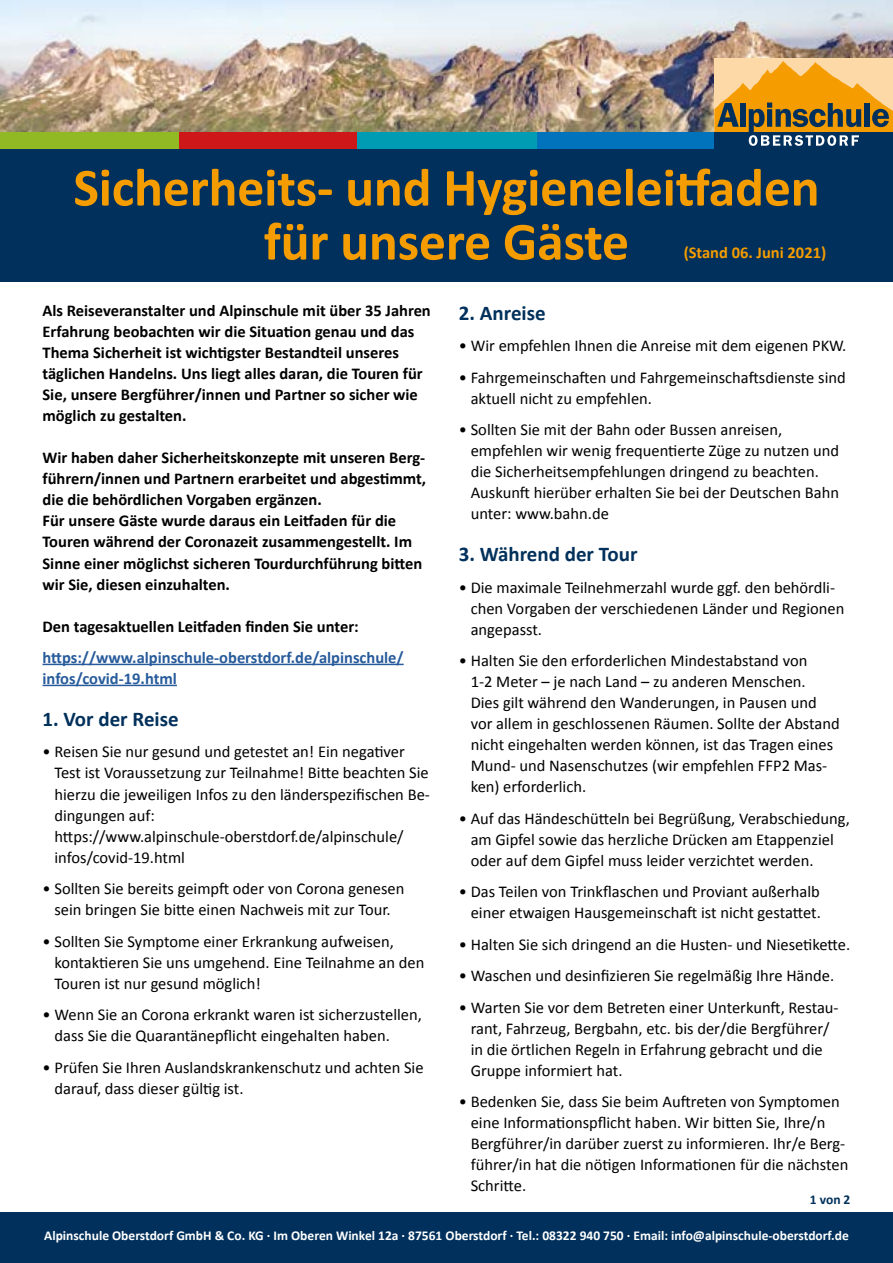
<style>
.page{position:relative;width:893px;height:1263px;background:#fff}
.page>*{position:absolute;margin:0;border:0;box-sizing:border-box;transform-origin:0 0}
.t1{font:700 54px/54px "Calibri";letter-spacing:-.005em;color:#f59c00;text-align:center}
.t2{font:700 21px "Calibri";color:#00305b}
.t3{font:16.5px/21px "Calibri";color:#000}
.t4{font:700 16.5px/21px "Calibri";color:#000}
.t5{font:700 16.5px/21px "Calibri";color:#275b9b}
.t6{font:700 16.5px "Calibri";color:#f59c00}
.t7{font:700 13.5px "Calibri";color:#fff}
.t8{font:700 13.5px "Calibri";color:#00305b}
</style>
<div class="page">
<hr style="left:43px;top:664px;width:361px;height:1px;background:#275b9b">
<hr style="left:43px;top:685px;width:134px;height:1px;background:#275b9b">
<div style="left:0;top:1212px;width:893px;height:51px;background:#00305b"></div>
<div style="left:0;top:141px;width:893px;height:141px;background:#00305b"></div>
<img style="left:0;top:0;width:893px;height:133px">
<div style="left:536px;top:133px;width:178px;height:16px;background:#0073bc"></div>
<div style="left:179px;top:133px;width:178px;height:16px;background:#cd1719"></div>
<div style="left:357px;top:133px;width:179px;height:16px;background:#009cb4"></div>
<div style="left:0;top:133px;width:179px;height:16px;background:#90b923"></div>
<div style="left:714px;top:59px;width:179px;height:74px;background:#fdd9a7"></div>
<svg style="left:714px;top:61px;width:179px;height:85px"></svg>
<h1 class="t1" style="left:73px;top:158px;width:748px">Sicherheits- und Hygieneleitfaden für unsere Gäste</h1>
<p class="t6" style="left:684px;top:243px;width:144px">(Stand 06. Juni 2021)</p>
<p class="t4" style="left:43px;top:300px;width:390px">Als Reiseveranstalter und Alpinschule mit über 35 Jahren Erfahrung beobachten wir die Situation genau und das Thema Sicherheit ist wichtigster Bestandteil unseres täglichen Handelns. Uns liegt alles daran, die Touren für Sie, unsere Bergführer/innen und Partner so sicher wie möglich zu gestalten.</p>
<p class="t4" style="left:43px;top:447px;width:385px">Wir haben daher Sicherheitskonzepte mit unseren Berg&shy;führern/innen und Partnern erarbeitet und abgestimmt, die die behördlichen Vorgaben ergänzen.<br>Für unsere Gäste wurde daraus ein Leitfaden für die Touren während der Coronazeit zusammengestellt. Im Sinne einer möglichst sicheren Tourdurchführung bitten wir Sie, diesen einzuhalten.</p>
<p class="t4" style="left:43px;top:615px;width:318px">Den tagesaktuellen Leitfaden finden Sie unter:</p>
<p class="t5" style="left:43px;top:646px;width:363px">https://www.alpinschule-oberstdorf.de/alpinschule/ infos/covid-19.html</p>
<p class="t2" style="left:43px;top:706px;width:138px">1. Vor der Reise</p>
<p class="t3" style="left:54px;top:741px;width:377px;text-indent:-12px">• Reisen Sie nur gesund und getestet an! Ein negativer Test ist Voraussetzung zur Teilnahme! Bitte beachten Sie hierzu die jeweiligen Infos zu den länderspezifischen Be&shy;dingungen auf: https://www.alpinschule-oberstdorf.de/alpinschule/ infos/covid-19.html</p>
<p class="t3" style="left:43px;top:877px;width:363px;text-align:center">• Sollten Sie bereits geimpft oder von Corona genesen sein bringen Sie bitte einen Nachweis mit zur Tour.</p>
<p class="t3" style="left:54px;top:930px;width:371px;text-indent:-12px">• Sollten Sie Symptome einer Erkrankung aufweisen, kontaktieren Sie uns umgehend. Eine Teilnahme an den<br>Touren ist nur gesund möglich!</p>
<p class="t3" style="left:54px;top:1003px;width:369px;text-indent:-12px">• Wenn Sie an Corona erkrankt waren ist sicherzustellen, dass Sie die Quarantänepflicht eingehalten haben.</p>
<p class="t3" style="left:54px;top:1056px;width:371px;text-indent:-12px">• Prüfen Sie Ihren Auslandskrankenschutz und achten Sie darauf, dass dieser gültig ist.</p>
<p class="t2" style="left:459px;top:300px;width:88px">2. Anreise</p>
<p class="t3" style="left:459px;top:335px;width:389px">• Wir empfehlen Ihnen die Anreise mit dem eigenen PKW.</p>
<p class="t3" style="left:471px;top:366px;width:377px;text-indent:-12px">• Fahrgemeinschaften und Fahrgemeinschaftsdienste sind aktuell nicht zu empfehlen.</p>
<p class="t3" style="left:471px;top:419px;width:370px;text-indent:-12px">• Sollten Sie mit der Bahn oder Bussen anreisen, empfehlen wir wenig frequentierte Züge zu nutzen und die Sicherheitsempfehlungen dringend zu beachten.<br>Auskunft hierüber erhalten Sie bei der Deutschen Bahn unter: www.bahn.de</p>
<p class="t2" style="left:459px;top:541px;width:180px">3. Während der Tour</p>
<p class="t3" style="left:471px;top:576px;width:375px;text-indent:-12px">• Die maximale Teilnehmerzahl wurde ggf. den behördli&shy;chen Vorgaben der verschiedenen Länder und Regionen angepasst.</p>
<p class="t3" style="left:471px;top:650px;width:371px;text-indent:-12px">• Halten Sie den erforderlichen Mindestabstand von<br>1-2 Meter – je nach Land – zu anderen Menschen.<br>Dies gilt während den Wanderungen, in Pausen und vor allem in geschlossenen Räumen. Sollte der Abstand nicht eingehalten werden können, ist das Tragen eines Mund- und Nasenschutzes (wir empfehlen FFP2 Mas&shy;ken) erforderlich.</p>
<p class="t3" style="left:471px;top:807px;width:381px;text-indent:-12px">• Auf das Händeschütteln bei Begrüßung, Verabschiedung, am Gipfel sowie das herzliche Drücken am Etappenziel oder auf dem Gipfel muss leider verzichtet werden.</p>
<p class="t3" style="left:459px;top:881px;width:364px;text-align:right">• Das Teilen von Trinkflaschen und Proviant außerhalb einer etwaigen Hausgemeinschaft ist nicht gestattet.</p>
<p class="t3" style="left:459px;top:933px;width:393px">• Halten Sie sich dringend an die Husten- und Niesetikette.</p>
<p class="t3" style="left:459px;top:965px;width:377px">• Waschen und desinfizieren Sie regelmäßig Ihre Hände.</p>
<p class="t3" style="left:471px;top:996px;width:369px;text-indent:-12px">• Warten Sie vor dem Betreten einer Unterkunft, Restau&shy;rant, Fahrzeug, Bergbahn, etc. bis der/die Bergführer/ in die örtlichen Regeln in Erfahrung gebracht und die Gruppe informiert hat.</p>
<p class="t3" style="left:471px;top:1091px;width:379px;text-indent:-12px">• Bedenken Sie, dass Sie beim Auftreten von Symptomen eine Informationspflicht haben. Wir bitten Sie, Ihre/n Bergführer/in darüber zuerst zu informieren. Ihr/e Berg&shy;führer/in hat die nötigen Informationen für die nächsten Schritte.</p>
<p class="t7" style="left:44px;top:1227px;width:806px">Alpinschule Oberstdorf GmbH &amp; Co. KG · Im Oberen Winkel 12a · 87561 Oberstdorf · Tel.: 08322 940 750 · Email: info@alpinschule-oberstdorf.de</p>
<p class="t8" style="left:810px;top:1191px;width:42px">1 von 2</p>
</div>
